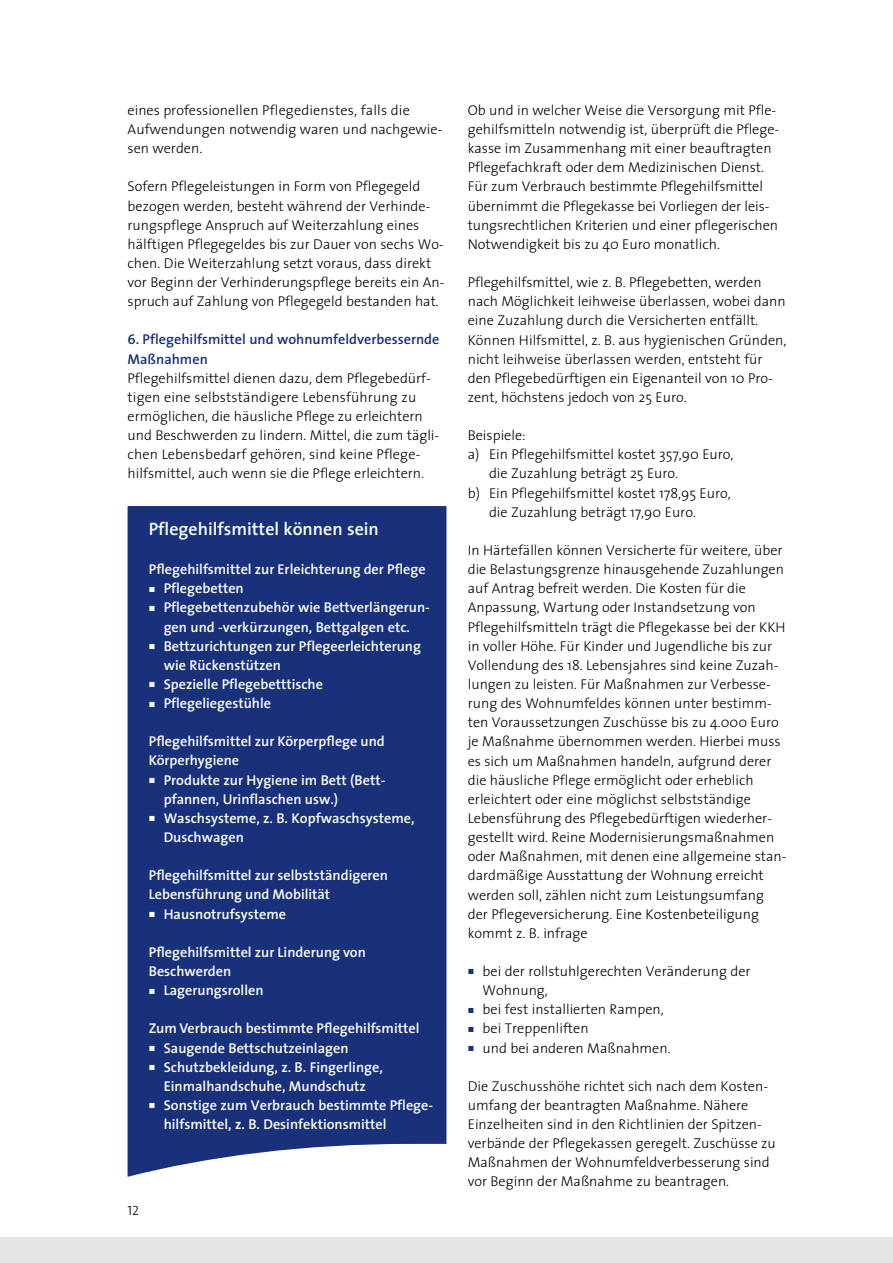
<style>
.page{position:relative;width:893px;height:1263px;background:#fff}
.page>*{position:absolute;margin:0;border:0;box-sizing:border-box;transform-origin:0 0}
.t1{font:600 18px "The Sans";color:#fff}
.t2{font:300 14.25px/19.2px "The Sans";color:#000}
.t3{font:600 14.25px/19.2px "The Sans";color:#fff}
.t4{font:600 14.25px/19.2px "The Sans";color:#19317b}
.t5{font:13.5px "The Sans Light Caps";color:#000}
.s1{font-family:"The Sans Semi Bold Caps";font-weight:400}
.s2{font-family:"The Sans Light Expert";font-weight:400;font-size:7.5px}
.s3{font-family:"The Sans Light Expert";font-weight:400;font-size:7.5px;color:#19317b}
</style>
<div class="page">
<div style="left:0;top:1237px;width:893px;height:26px;background:#e4e4e4"></div>
<div style="left:128px;top:506px;width:318px;height:671px;background:#19317b"></div>
<p class="t2" style="left:128px;top:100px;width:316px">eines professionellen Pflegedienstes, falls die<br>Aufwendungen notwendig waren und nachgewie&shy;sen werden.</p>
<p class="t2" style="left:128px;top:176px;width:318px">Sofern Pflegeleistungen in Form von Pflegegeld bezogen werden, besteht während der Verhinde&shy;rungspflege Anspruch auf Weiterzahlung eines hälftigen Pflegegeldes bis zur Dauer von sechs Wo&shy;chen. Die Weiterzahlung setzt voraus, dass direkt vor Beginn der Verhinderungspflege bereits ein An&shy;spruch auf Zahlung von Pflegegeld bestanden hat.</p>
<p class="t4" style="left:128px;top:330px;width:313px"><span class="s1">6</span>. Pflegehilfsmittel und wohnumfeldverbessernde<br>Maßnahmen</p>
<p class="t2" style="left:128px;top:368px;width:313px">Pflegehilfsmittel dienen dazu, dem Pflegebedürf-- tigen eine selbstständigere Lebensführung zu ermöglichen, die häusliche Pflege zu erleichtern und Beschwerden zu lindern. Mittel, die zum tägli&shy;chen Lebensbedarf gehören, sind keine Pflege&shy;hilfsmittel, auch wenn sie die Pflege erleichtern.</p>
<p class="t1" style="left:149px;top:514px;width:232px">Pflegehilfsmittel können sein</p>
<p class="t3" style="left:149px;top:559px;width:278px">Pflegehilfsmittel zur Erleichterung der Pflege</p>
<p class="t3" style="left:149px;top:578px;width:96px"><span class="s2">ó</span> Pflegebetten</p>
<p class="t3" style="left:149px;top:597px;width:283px"><span class="s2">ó</span> Pflegebettenzubehör wie Bettverlängerun-</p>
<p class="t3" style="left:164px;top:617px;width:248px">gen und -verkürzungen, Bettgalgen etc.</p>
<p class="t3" style="left:149px;top:636px;width:274px"><span class="s2">ó</span> Bettzurichtungen zur Pflegeerleichterung</p>
<p class="t3" style="left:164px;top:655px;width:119px">wie Rückenstützen</p>
<p class="t3" style="left:149px;top:674px;width:176px"><span class="s2">ó</span> Spezielle Pflegebetttische</p>
<p class="t3" style="left:149px;top:693px;width:124px"><span class="s2">ó</span> Pflegeliegestühle</p>
<p class="t3" style="left:149px;top:731px;width:237px">Pflegehilfsmittel zur Körperpflege und</p>
<p class="t3" style="left:149px;top:751px;width:92px">Körperhygiene</p>
<p class="t3" style="left:149px;top:770px;width:238px"><span class="s2">ó</span> Produkte zur Hygiene im Bett (Bett-</p>
<p class="t3" style="left:164px;top:789px;width:176px">pfannen, Urinflaschen usw.)</p>
<p class="t3" style="left:149px;top:808px;width:267px"><span class="s2">ó</span> Waschsysteme, z. B. Kopfwaschsysteme,</p>
<p class="t3" style="left:164px;top:827px;width:82px">Duschwagen</p>
<p class="t3" style="left:149px;top:865px;width:241px">Pflegehilfsmittel zur selbstständigeren<br>Lebensführung und Mobilität<br><span class="s2">ó</span> Hausnotrufsysteme</p>
<p class="t3" style="left:149px;top:942px;width:219px">Pflegehilfsmittel zur Linderung von<br>Beschwerden<br><span class="s2">ó</span> Lagerungsrollen</p>
<p class="t3" style="left:149px;top:1018px;width:272px">Zum Verbrauch bestimmte Pflegehilfsmittel</p>
<p class="t3" style="left:149px;top:1038px;width:201px"><span class="s2">ó</span> Saugende Bettschutzeinlagen</p>
<p class="t3" style="left:149px;top:1057px;width:235px"><span class="s2">ó</span> Schutzbekleidung, z. B. Fingerlinge,</p>
<p class="t3" style="left:164px;top:1076px;width:204px">Einmalhandschuhe, Mundschutz</p>
<p class="t3" style="left:149px;top:1095px;width:286px"><span class="s2">ó</span> Sonstige zum Verbrauch bestimmte Pflege-</p>
<p class="t3" style="left:164px;top:1114px;width:224px">hilfsmittel, z. B. Desinfektionsmittel</p>
<p class="t5" style="left:128px;top:1200px;width:13px">12</p>
<p class="t2" style="left:468px;top:100px;width:313px">Ob und in welcher Weise die Versorgung mit Pfle&shy;gehilfsmitteln notwendig ist, überprüft die Pflege&shy;kasse im Zusammenhang mit einer beauftragten Pflegefachkraft oder dem Medizinischen Dienst.<br>Für zum Verbrauch bestimmte Pflegehilfsmittel übernimmt die Pflegekasse bei Vorliegen der leis&shy;tungsrechtlichen Kriterien und einer pflegerischen Notwendigkeit bis zu 40 Euro monatlich.</p>
<p class="t2" style="left:468px;top:272px;width:320px">Pflegehilfsmittel, wie z. B. Pflegebetten, werden nach Möglichkeit leihweise überlassen, wobei dann eine Zuzahlung durch die Versicherten entfällt.<br>Können Hilfsmittel, z. B. aus hygienischen Gründen, nicht leihweise überlassen werden, entsteht für den Pflegebedürftigen ein Eigenanteil von 10 Pro&shy;zent, höchstens jedoch von 25 Euro.</p>
<p class="t2" style="left:468px;top:425px;width:60px">Beispiele:</p>
<p class="t2" style="left:468px;top:444px;width:267px">a) Ein Pflegehilfsmittel kostet 357,90 Euro,</p>
<p class="t2" style="left:489px;top:464px;width:191px">die Zuzahlung beträgt 25 Euro.</p>
<p class="t2" style="left:468px;top:483px;width:264px">b) Ein Pflegehilfsmittel kostet 178,95 Euro,</p>
<p class="t2" style="left:489px;top:502px;width:208px">die Zuzahlung beträgt 17,90 Euro.</p>
<p class="t2" style="left:468px;top:540px;width:320px">In Härtefällen können Versicherte für weitere, über die Belastungsgrenze hinausgehende Zuzahlungen auf Antrag befreit werden. Die Kosten für die Anpassung, Wartung oder Instandsetzung von Pflegehilfsmitteln trägt die Pflegekasse bei der KKH in voller Höhe. Für Kinder und Jugendliche bis zur Vollendung des 18. Lebensjahres sind keine Zuzah&shy;lungen zu leisten. Für Maßnahmen zur Verbesse&shy;rung des Wohnumfeldes können unter bestimm&shy;ten Voraussetzungen Zuschüsse bis zu 4.000 Euro je Maßnahme übernommen werden. Hierbei muss es sich um Maßnahmen handeln, aufgrund derer die häusliche Pflege ermöglicht oder erheblich erleichtert oder eine möglichst selbstständige Lebensführung des Pflegebedürftigen wiederher&shy;gestellt wird. Reine Modernisierungsmaßnahmen oder Maßnahmen, mit denen eine allgemeine stan&shy;dardmäßige Ausstattung der Wohnung erreicht werden soll, zählen nicht zum Leistungsumfang der Pflegeversicherung. Eine Kostenbeteiligung kommt z. B. infrage</p>
<p class="t2" style="left:468px;top:961px;width:284px"><span class="s3">ó</span> bei der rollstuhlgerechten Veränderung der</p>
<p class="t2" style="left:483px;top:980px;width:67px">Wohnung,</p>
<p class="t2" style="left:468px;top:999px;width:197px"><span class="s3">ó</span> bei fest installierten Rampen,</p>
<p class="t2" style="left:468px;top:1018px;width:122px"><span class="s3">ó</span> bei Treppenliften</p>
<p class="t2" style="left:468px;top:1037px;width:204px"><span class="s3">ó</span> und bei anderen Maßnahmen.</p>
<p class="t2" style="left:468px;top:1076px;width:310px">Die Zuschusshöhe richtet sich nach dem Kosten&shy;umfang der beantragten Maßnahme. Nähere Einzelheiten sind in den Richtlinien der Spitzen&shy;verbände der Pflegekassen geregelt. Zuschüsse zu Maßnahmen der Wohnumfeldverbesserung sind vor Beginn der Maßnahme zu beantragen.</p>
</div>
